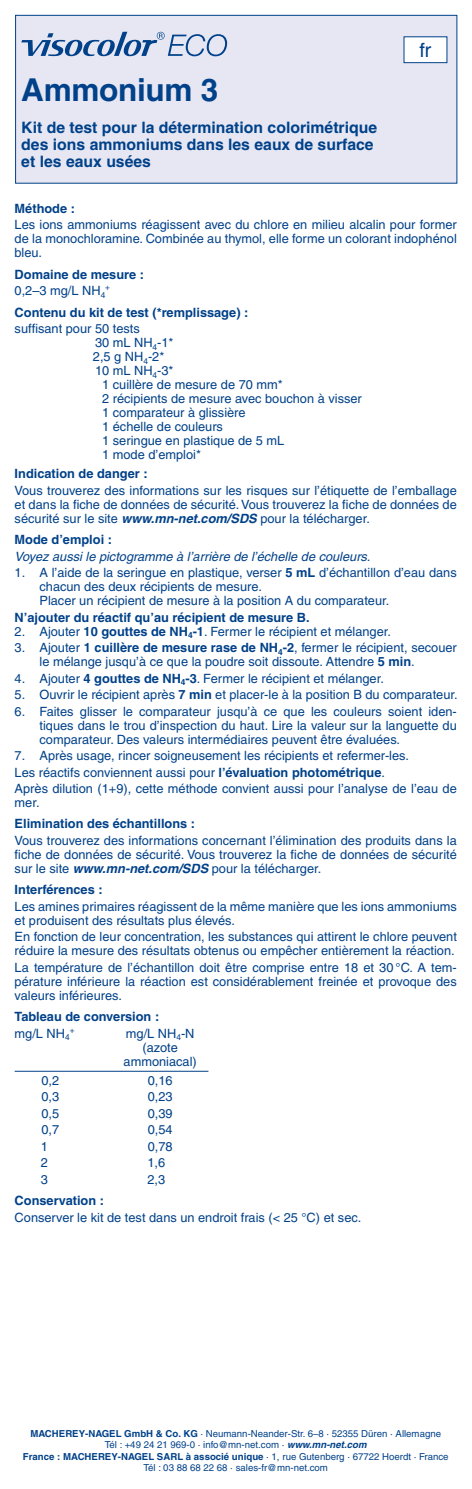
<style>
.page{position:relative;width:472px;height:1489px;background:#fff}
.page>*{position:absolute;margin:0;border:0;box-sizing:border-box;transform-origin:0 0}
.t1{font:700 31.5px "Helvetica LT Pro";letter-spacing:-.01em;color:#004189}
.t2{font:19.78px "Helvetica";color:#004189}
.t3{font:700 15.75px/17.3px "Helvetica LT Pro";color:#004189}
.t4{font:12.78px/14px "Helvetica LT Pro";color:#004189;text-align:justify}
.t5{font:700 12.78px/16.4px "Helvetica LT Pro";color:#004189}
.t6{font:italic 12.78px "Helvetica LT Pro";color:#004189}
.t7{font:9.62px/11.4px "Helvetica LT Pro";color:#004189;text-align:center}
.t8{font:8.22px "Helvetica LT Pro";color:#004189}
.s1{font-weight:400}
.s2{font-weight:700;font-style:italic}
.s3{font-weight:700}
</style>
<div class="page">
<hr style="left:15px;top:1070px;width:193px;height:1px;background:#004189">
<div style="left:16px;top:15px;width:440px;height:168px;background:#e6e7f3"></div>
<svg style="left:21px;top:32px;width:206px;height:24px"></svg>
<div style="left:15px;top:15px;width:442px;height:169px;border:1px solid #004189"></div>
<div style="left:403px;top:37px;width:43px;height:26px;background:#fff"></div>
<div style="left:403px;top:36px;width:44px;height:27px;border:1px solid #004189"></div>
<h1 class="t1" style="left:21px;top:70px;width:198px">Ammonium 3</h1>
<p class="t3" style="left:21px;top:118px;width:357px">Kit de test pour la détermination colorimétrique des ions ammoniums dans les eaux de surface et les eaux usées</p>
<h2 class="t2" style="left:419px;top:35px;width:14px">fr</h2>
<p class="t5" style="left:15px;top:200px;width:62px">Méthode :</p>
<p class="t4" style="left:15px;top:218px;width:443px">Les ions ammoniums réagissent avec du chlore en milieu alcalin pour former de la monochloramine. Combinée au thymol, elle forme un colorant indophénol bleu.</p>
<p class="t5" style="left:15px;top:266px;width:131px">Domaine de mesure :<br><span class="s1">0,2–3 mg/L NH</span><sub>4</sub></p>
<p class="t8" style="left:105px;top:282px;width:6px">+</p>
<p class="t5" style="left:15px;top:304px;width:235px">Contenu du kit de test (*remplissage) :</p>
<p class="t4" style="left:15px;top:321px;width:126px">suffisant pour 50 tests</p>
<p class="t4" style="left:95px;top:335px;width:80px">30 mL NH<sub>4</sub>-1*</p>
<p class="t4" style="left:93px;top:349px;width:73px">2,5 g NH<sub>4</sub>-2*</p>
<p class="t4" style="left:95px;top:363px;width:80px">10 mL NH<sub>4</sub>-3*</p>
<p class="t4" style="left:102px;top:377px;width:182px">1 cuillère de mesure de 70 mm*</p>
<p class="t4" style="left:102px;top:391px;width:261px">2 récipients de mesure avec bouchon à visser</p>
<p class="t4" style="left:102px;top:405px;width:145px">1 comparateur à glissière</p>
<p class="t4" style="left:102px;top:419px;width:122px">1 échelle de couleurs</p>
<p class="t4" style="left:102px;top:433px;width:183px">1 seringue en plastique de 5 mL</p>
<p class="t4" style="left:102px;top:447px;width:100px">1 mode d’emploi*</p>
<p class="t5" style="left:15px;top:465px;width:134px">Indication de danger :</p>
<p class="t4" style="left:15px;top:483px;width:443px">Vous trouverez des informations sur les risques sur l’étiquette de l’emballage et dans la fiche de données de sécurité. Vous trouverez la fiche de données de sécurité sur le site <span class="s2">www.mn-net.com/SDS</span> pour la télécharger.</p>
<p class="t5" style="left:15px;top:531px;width:99px">Mode d’emploi :</p>
<p class="t6" style="left:15px;top:548px;width:357px">Voyez aussi le pictogramme à l’arrière de l’échelle de couleurs.</p>
<p class="t4" style="left:39px;top:565px;width:418px;text-align:left;text-indent:-25px">1. A l’aide de la seringue en plastique, verser <span class="s3">5 mL</span> d’échantillon d’eau dans chacun des deux récipients de mesure.<br>Placer un récipient de mesure à la position A du comparateur.</p>
<p class="t5" style="left:15px;top:609px;width:296px">N’ajouter du réactif qu’au récipient de mesure B.</p>
<p class="t4" style="left:15px;top:624px;width:377px">2. Ajouter <span class="s3">10 gouttes de NH</span><sub>4</sub><span class="s3">-1</span>. Fermer le récipient et mélanger.</p>
<p class="t4" style="left:39px;top:640px;width:418px;text-indent:-25px">3. Ajouter <span class="s3">1 cuillère de mesure rase de NH</span><sub>4</sub><span class="s3">-2</span>, fermer le récipient, secouer le mélange jusqu’à ce que la poudre soit dissoute. Attendre <span class="s3">5 min</span>.</p>
<p class="t4" style="left:15px;top:671px;width:370px">4. Ajouter <span class="s3">4 gouttes de NH</span><sub>4</sub><span class="s3">-3</span>. Fermer le récipient et mélanger.</p>
<p class="t4" style="left:15px;top:687px;width:444px">5. Ouvrir le récipient après <span class="s3">7 min</span> et placer-le à la position B du comparateur.</p>
<p class="t4" style="left:39px;top:704px;width:418px;text-indent:-25px">6. Faites glisser le comparateur jusqu’à ce que les couleurs soient iden&shy;tiques dans le trou d’inspection du haut. Lire la valeur sur la languette du comparateur. Des valeurs intermédiaires peuvent être évaluées.</p>
<p class="t4" style="left:15px;top:747px;width:443px;line-height:16.4px;text-align:left">7. Après usage, rincer soigneusement les récipients et refermer-les.<br>Les réactifs conviennent aussi pour <span class="s3">l’évaluation photométrique</span>.<br>Après dilution (1+9), cette méthode convient aussi pour l’analyse de l’eau de</p>
<p class="t4" style="left:15px;top:795px;width:26px">mer.</p>
<p class="t5" style="left:15px;top:815px;width:182px">Elimination des échantillons :</p>
<p class="t4" style="left:15px;top:833px;width:443px">Vous trouverez des informations concernant l’élimination des produits dans la fiche de données de sécurité. Vous trouverez la fiche de données de sécurité sur le site <span class="s2">www.mn-net.com/SDS</span> pour la télécharger.</p>
<p class="t5" style="left:15px;top:881px;width:89px">Interférences :</p>
<p class="t4" style="left:15px;top:899px;width:443px">Les amines primaires réagissent de la même manière que les ions ammoniums et produisent des résultats plus élevés.</p>
<p class="t4" style="left:15px;top:929px;width:443px">En fonction de leur concentration, les substances qui attirent le chlore peuvent réduire la mesure des résultats obtenus ou empêcher entièrement la réaction.</p>
<p class="t4" style="left:15px;top:960px;width:443px">La température de l’échantillon doit être comprise entre 18 et 30 °C. A tem&shy;pérature inférieure la réaction est considérablement freinée et provoque des valeurs inférieures.</p>
<p class="t5" style="left:15px;top:1008px;width:146px">Tableau de conversion : <span class="s1">mg/L NH</span><sub>4</sub></p>
<p class="t8" style="left:70px;top:1025px;width:6px">+</p>
<p class="t4" style="left:123px;top:1026px;width:75px;text-align:center">mg/L NH<sub>4</sub>-N (azote ammoniacal)</p>
<p class="t4" style="left:41px;top:1073px;width:19px">0,2</p>
<p class="t4" style="left:148px;top:1073px;width:26px">0,16</p>
<p class="t4" style="left:41px;top:1089px;width:19px">0,3</p>
<p class="t4" style="left:148px;top:1089px;width:26px">0,23</p>
<p class="t4" style="left:41px;top:1106px;width:19px">0,5</p>
<p class="t4" style="left:148px;top:1106px;width:26px">0,39</p>
<p class="t4" style="left:41px;top:1122px;width:19px">0,7</p>
<p class="t4" style="left:148px;top:1122px;width:26px">0,54</p>
<p class="t4" style="left:41px;top:1139px;width:9px">1</p>
<p class="t4" style="left:148px;top:1139px;width:26px">0,78</p>
<p class="t4" style="left:41px;top:1155px;width:9px">2</p>
<p class="t4" style="left:147px;top:1155px;width:19px">1,6</p>
<p class="t4" style="left:41px;top:1172px;width:9px">3</p>
<p class="t4" style="left:147px;top:1172px;width:19px">2,3</p>
<p class="t5" style="left:15px;top:1192px;width:91px">Conservation :</p>
<p class="t4" style="left:15px;top:1210px;width:348px">Conserver le kit de test dans un endroit frais (&lt; 25 °C) et sec.</p>
<p class="t7" style="left:23px;top:1427px;width:427px"><span class="s3">MACHEREY-NAGEL GmbH &amp; Co. KG</span> · Neumann-Neander-Str. 6–8 · 52355 Düren · Allemagne<br>Tél : +49 24 21 969-0 · info@mn-net.com · <span class="s2">www.mn-net.com<br></span><span class="s3">France : MACHEREY-NAGEL SARL à associé unique</span> · 1, rue Gutenberg · 67722 Hoerdt · France Tél : 03 88 68 22 68 · sales-fr@mn-net.com</p>
</div>
